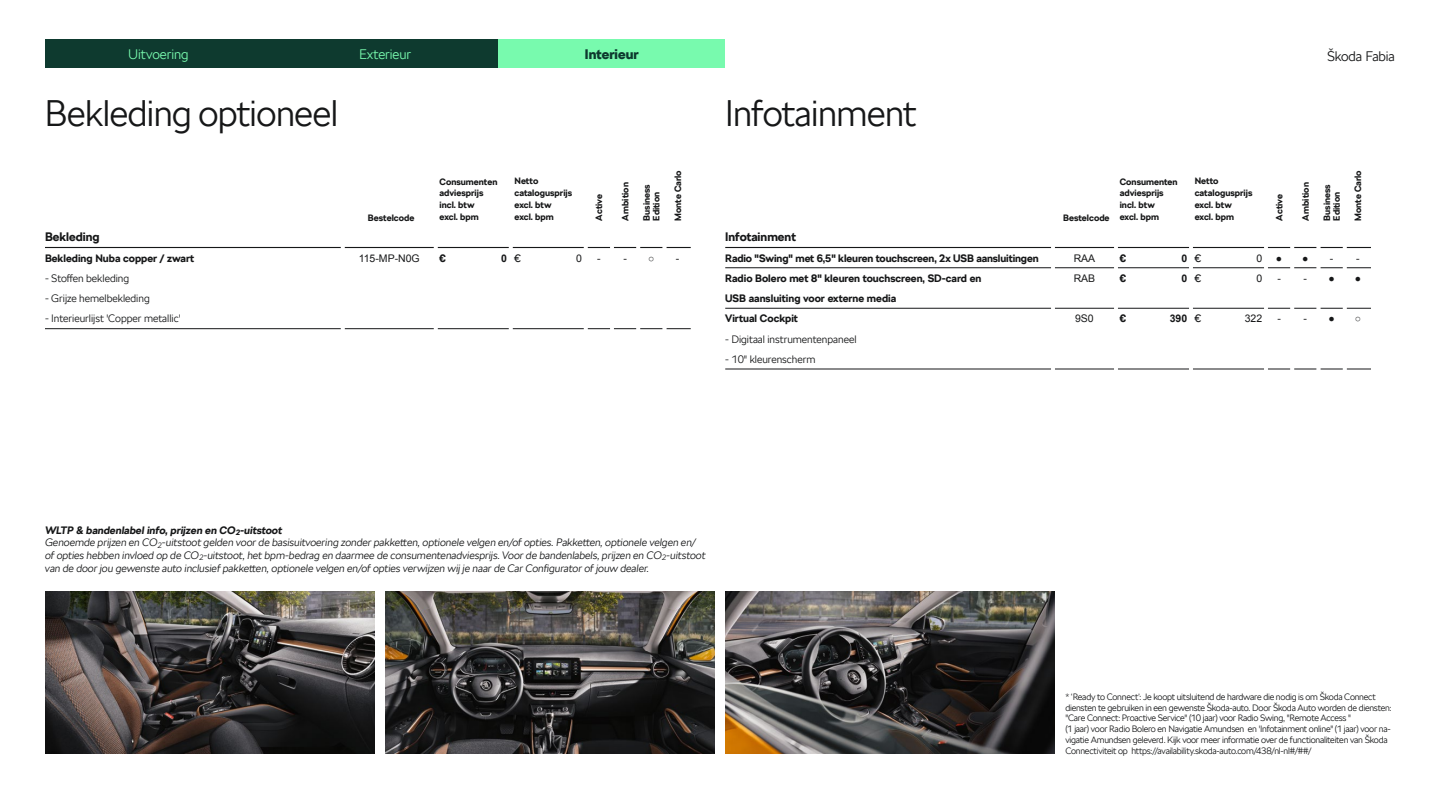
<style>
.page{position:relative;width:1440px;height:810px;background:#fff}
.page>*{position:absolute;margin:0;border:0;box-sizing:border-box;transform-origin:0 0}
.t1{font:300 36px "SKODA Next";letter-spacing:-.015em;color:#161718}
.t2{font:300 13.5px "SKODA Next";letter-spacing:-.005em;color:#78faae}
.t3{font:300 13.5px "SKODA Next";letter-spacing:-.01em;color:#161718}
.t4{font:900 13.5px "SKODA Next";color:#0e3a2f}
.t5{font:700 12px "SKODA Next";color:#161718}
.t6{font:italic 300 10.5px/12.6px "SKODA Next";color:#161718}
.t7{font:700 10.5px/20.2px "SKODA Next";color:#161718}
.t8{font:300 10.5px "SKODA Next";color:#161718}
.t9{font:10.5px "Arial";color:#161718}
.t10{font:700 10.5px "Arial";color:#161718}
.t11{font:300 9px/10.8px "SKODA Next";letter-spacing:-.025em;color:#161718}
.t12{font:700 9px/12px "SKODA Next";color:#161718}
.s1{font-family:"SKODA Next";font-weight:400}
.s2{font-weight:700}
</style>
<div class="page">
<img style="left:725px;top:592px;width:330px;height:162px">
<img style="left:385px;top:592px;width:330px;height:162px">
<img style="left:45px;top:592px;width:330px;height:162px">
<hr style="left:725px;top:247px;width:326px;height:1px;background:#161718">
<hr style="left:1055px;top:247px;width:59px;height:1px;background:#161718">
<hr style="left:1118px;top:247px;width:71px;height:1px;background:#161718">
<hr style="left:1193px;top:247px;width:71px;height:1px;background:#161718">
<svg style="left:1268px;top:247px;width:103px;height:1px"></svg>
<hr style="left:725px;top:268px;width:326px;height:1px;background:#161718">
<hr style="left:1055px;top:268px;width:59px;height:1px;background:#161718">
<hr style="left:1118px;top:268px;width:71px;height:1px;background:#161718">
<hr style="left:1193px;top:268px;width:71px;height:1px;background:#161718">
<svg style="left:1268px;top:268px;width:103px;height:1px"></svg>
<hr style="left:725px;top:308px;width:326px;height:1px;background:#161718">
<hr style="left:1055px;top:308px;width:59px;height:1px;background:#161718">
<hr style="left:1118px;top:308px;width:71px;height:1px;background:#161718">
<hr style="left:1193px;top:308px;width:71px;height:1px;background:#161718">
<svg style="left:1268px;top:308px;width:103px;height:1px"></svg>
<hr style="left:725px;top:369px;width:326px;height:1px;background:#161718">
<hr style="left:1055px;top:369px;width:59px;height:1px;background:#161718">
<hr style="left:1118px;top:369px;width:71px;height:1px;background:#161718">
<hr style="left:1193px;top:369px;width:71px;height:1px;background:#161718">
<hr style="left:1290px;top:227px;width:4px;height:21px;background:#fff">
<hr style="left:1317px;top:227px;width:3px;height:21px;background:#fff">
<hr style="left:1343px;top:227px;width:4px;height:21px;background:#fff">
<hr style="left:1290px;top:268px;width:4px;height:40px;background:#fff">
<hr style="left:1317px;top:268px;width:3px;height:40px;background:#fff">
<hr style="left:1343px;top:268px;width:4px;height:40px;background:#fff">
<hr style="left:1290px;top:308px;width:4px;height:20px;background:#fff">
<hr style="left:1317px;top:308px;width:3px;height:20px;background:#fff">
<hr style="left:1343px;top:308px;width:4px;height:20px;background:#fff">
<svg style="left:1268px;top:369px;width:103px;height:1px"></svg>
<hr style="left:1343px;top:369px;width:4px;height:11px;background:#fff">
<hr style="left:45px;top:247px;width:296px;height:1px;background:#161718">
<hr style="left:345px;top:247px;width:89px;height:1px;background:#161718">
<hr style="left:438px;top:247px;width:71px;height:1px;background:#161718">
<hr style="left:513px;top:247px;width:71px;height:1px;background:#161718">
<svg style="left:588px;top:247px;width:103px;height:1px"></svg>
<hr style="left:45px;top:328px;width:296px;height:1px;background:#161718">
<hr style="left:345px;top:328px;width:89px;height:1px;background:#161718">
<hr style="left:438px;top:328px;width:71px;height:1px;background:#161718">
<hr style="left:513px;top:328px;width:71px;height:1px;background:#161718">
<hr style="left:610px;top:227px;width:4px;height:21px;background:#fff">
<hr style="left:636px;top:227px;width:4px;height:21px;background:#fff">
<hr style="left:663px;top:227px;width:3px;height:21px;background:#fff">
<svg style="left:588px;top:328px;width:103px;height:2px"></svg>
<div style="left:45px;top:39px;width:227px;height:29px;background:#0e3a2f"></div>
<div style="left:272px;top:39px;width:227px;height:29px;background:#0e3a2f"></div>
<div style="left:499px;top:39px;width:226px;height:29px;background:#78faae"></div>
<h2 class="t2" style="left:128px;top:45px;width:62px">Uitvoering</h2>
<h2 class="t2" style="left:359px;top:45px;width:54px">Exterieur</h2>
<h2 class="t4" style="left:585px;top:45px;width:55px">Interieur</h2>
<h2 class="t3" style="left:1327px;top:47px;width:69px">Škoda Fabia</h2>
<h1 class="t1" style="left:45px;top:89px;width:295px">Bekleding optioneel</h1>
<h1 class="t1" style="left:725px;top:89px;width:193px">Infotainment</h1>
<p class="t12" style="left:368px;top:211px;width:48px">Bestelcode</p>
<p class="t12" style="left:440px;top:175px;width:59px">Consumenten adviesprijs incl. btw<br>excl. bpm</p>
<p class="t12" style="left:514px;top:175px;width:59px">Netto catalogusprijs excl. btw excl. bpm</p>
<p class="t12" style="left:593px;top:220px;width:28px;rotate:-90deg">Active</p>
<p class="t12" style="left:619px;top:220px;width:40px;rotate:-90deg">Ambition</p>
<p class="t12" style="left:642px;top:220px;width:37px;line-height:9.8px;rotate:-90deg">Business<br>Edition</p>
<p class="t12" style="left:672px;top:220px;width:52px;rotate:-90deg">Monte Carlo</p>
<p class="t12" style="left:1063px;top:211px;width:48px">Bestelcode</p>
<p class="t12" style="left:1120px;top:175px;width:59px">Consumenten adviesprijs incl. btw<br>excl. bpm</p>
<p class="t12" style="left:1195px;top:175px;width:59px">Netto catalogusprijs excl. btw excl. bpm</p>
<p class="t12" style="left:1273px;top:220px;width:28px;rotate:-90deg">Active</p>
<p class="t12" style="left:1300px;top:220px;width:40px;rotate:-90deg">Ambition</p>
<p class="t12" style="left:1322px;top:220px;width:37px;line-height:9.8px;rotate:-90deg">Business<br>Edition</p>
<p class="t12" style="left:1352px;top:220px;width:52px;rotate:-90deg">Monte Carlo</p>
<h3 class="t5" style="left:45px;top:228px;width:56px">Bekleding</h3>
<p class="t7" style="left:45px;top:248px;width:151px">Bekleding Nuba copper / zwart</p>
<p class="t9" style="left:359px;top:251px;width:63px">115-MP-N0G</p>
<p class="t7" style="left:440px;top:248px;width:8px">€</p>
<p class="t10" style="left:501px;top:251px;width:21px">0 <span class="s1">€</span></p>
<p class="t9" style="left:576px;top:251px;width:7px">0</p>
<p class="t9" style="left:597px;top:251px;width:31px">- -</p>
<p class="t9" style="left:648px;top:251px;width:33px">○ -</p>
<p class="t8" style="left:45px;top:271px;width:86px">- Stoffen bekleding</p>
<p class="t8" style="left:45px;top:291px;width:106px">- Grijze hemelbekleding</p>
<p class="t8" style="left:45px;top:312px;width:137px">- Interieurlijst 'Copper metallic'</p>
<h3 class="t5" style="left:725px;top:228px;width:72px">Infotainment</h3>
<p class="t7" style="left:725px;top:248px;width:315px">Radio "Swing" met 6,5" kleuren touchscreen, 2x USB aansluitingen</p>
<p class="t9" style="left:1074px;top:251px;width:23px">RAA</p>
<p class="t7" style="left:1120px;top:248px;width:8px">€</p>
<p class="t10" style="left:1181px;top:251px;width:21px">0 <span class="s1">€</span></p>
<p class="t9" style="left:1256px;top:251px;width:7px">0</p>
<p class="t9" style="left:1276px;top:251px;width:34px">● ●</p>
<p class="t9" style="left:1330px;top:251px;width:31px">- -</p>
<p class="t7" style="left:725px;top:268px;width:258px">Radio Bolero met 8" kleuren touchscreen, SD-card en<br>USB aansluiting voor externe media</p>
<p class="t9" style="left:1074px;top:271px;width:23px">RAB</p>
<p class="t7" style="left:1120px;top:268px;width:8px">€</p>
<p class="t10" style="left:1181px;top:271px;width:21px">0 <span class="s1">€</span></p>
<p class="t9" style="left:1256px;top:271px;width:7px">0</p>
<p class="t9" style="left:1277px;top:271px;width:31px">- -</p>
<p class="t9" style="left:1328px;top:271px;width:34px">● ●</p>
<p class="t7" style="left:725px;top:309px;width:74px">Virtual Cockpit</p>
<p class="t9" style="left:1075px;top:312px;width:20px">9S0</p>
<p class="t7" style="left:1120px;top:309px;width:8px">€</p>
<p class="t10" style="left:1170px;top:312px;width:33px">390 <span class="s1">€</span></p>
<p class="t9" style="left:1245px;top:312px;width:19px">322</p>
<p class="t9" style="left:1277px;top:312px;width:31px">- -</p>
<p class="t9" style="left:1328px;top:312px;width:34px">● ○</p>
<p class="t8" style="left:725px;top:332px;width:133px">- Digitaal instrumentenpaneel</p>
<p class="t8" style="left:725px;top:352px;width:92px">- 10" kleurenscherm</p>
<p class="t6" style="left:45px;top:524px;width:662px"><span class="s2">WLTP &amp; bandenlabel info, prijzen en CO</span><sub>2</sub><span class="s2">-uitstoot<br></span>Genoemde prijzen en CO<sub>2</sub>-uitstoot gelden voor de basisuitvoering zonder pakketten, optionele velgen en/of opties. Pakketten, optionele velgen en/ of opties hebben invloed op de CO<sub>2</sub>-uitstoot, het bpm-bedrag en daarmee de consumentenadviesprijs. Voor de bandenlabels, prijzen en CO<sub>2</sub>-uitstoot van de door jou gewenste auto inclusief pakketten, optionele velgen en/of opties verwijzen wij je naar de Car Configurator of jouw dealer.</p>
<p class="t11" style="left:1065px;top:691px;width:328px">* ‘Ready to Connect’: Je koopt uitsluitend de hardware die nodig is om Škoda Connect diensten te gebruiken in een gewenste Škoda-auto. Door Škoda Auto worden de diensten: "Care Connect: Proactive Service" (10 jaar) voor Radio Swing, "Remote Access "<br>(1 jaar) voor Radio Bolero en Navigatie Amundsen en 'Infotainment online" (1 jaar) voor na&shy;vigatie Amundsen geleverd. Kijk voor meer informatie over de functionaliteiten van Škoda Connectiviteit op https://availability.skoda-auto.com/438/nl-nl#/##/</p>
</div>
